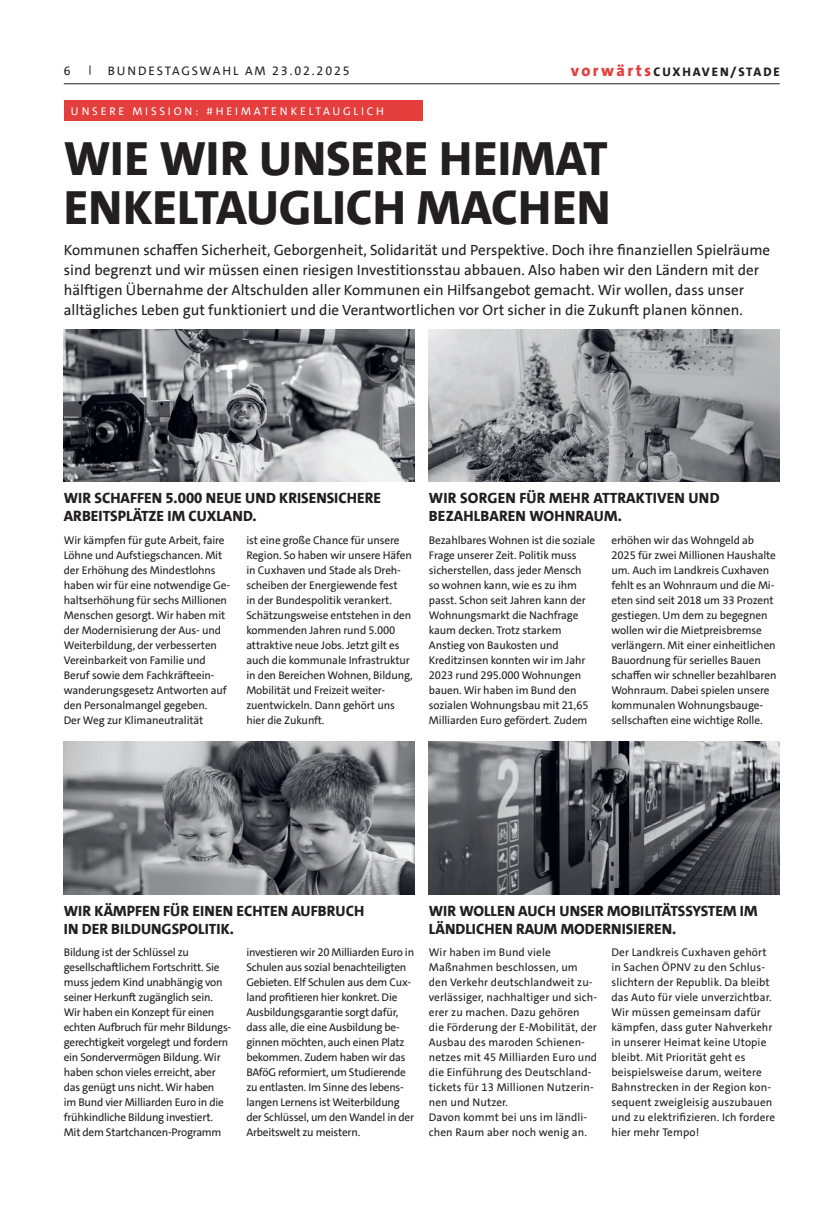
<style>
.page{position:relative;width:833px;height:1205px;background:#fff}
.page>*{position:absolute;margin:0;border:0;box-sizing:border-box;transform-origin:0 0}
.t1{font:800 48.75px/48.8px "SPD The Sans";color:#231f20}
.t2{font:15px/20px "SPD The Sans";color:#231f20}
.t3{font:800 15px/18px "SPD The Sans";color:#231f20}
.t4{font:12.5px "SPD The Sans";letter-spacing:.15em;color:#231f20}
.t5{font:800 12.5px "SPD The Sans";letter-spacing:.15em;color:#231f20}
.t6{font:11.25px/15px "SPD The Sans";letter-spacing:-.01em;color:#231f20}
.t7{font:11.25px/15px "SPD The Sans";letter-spacing:.01em;color:#231f20}
.t8{font:11.25px "SPD The Sans";letter-spacing:.25em;color:#fff}
.s1{font-size:16.25px;color:#e43e3d}
</style>
<div class="page">
<div style="left:64px;top:101px;width:358px;height:20px;background:#e43e3d"></div>
<img style="left:64px;top:329px;width:351px;height:153px">
<img style="left:64px;top:742px;width:351px;height:152px">
<img style="left:429px;top:329px;width:351px;height:153px">
<img style="left:429px;top:742px;width:351px;height:152px">
<hr style="left:64px;top:83px;width:716px;height:1px;background:#231f20">
<p class="t4" style="left:64px;top:62px;width:8px">6</p>
<p class="t4" style="left:108px;top:62px;width:243px">BUNDESTAGSWAHL AM 23.02.2025</p>
<p class="t5" style="left:571px;top:64px;width:210px"><span class="s1">vorwärts</span>CUXHAVEN/STADE</p>
<p class="t8" style="left:71px;top:104px;width:315px">UNSERE MISSION: #HEIMATENKELTAUGLICH</p>
<h1 class="t1" style="left:64px;top:134px;width:548px">WIE WIR UNSERE HEIMAT<br>ENKELTAUGLICH MACHEN</h1>
<p class="t2" style="left:64px;top:240px;width:708px">Kommunen schaffen Sicherheit, Geborgenheit, Solidarität und Perspektive. Doch ihre finanziellen Spielräume sind begrenzt und wir müssen einen riesigen Investitionsstau abbauen. Also haben wir den Ländern mit der hälftigen Übernahme der Altschulden aller Kommunen ein Hilfsangebot gemacht. Wir wollen, dass unser alltägliches Leben gut funktioniert und die Verantwortlichen vor Ort sicher in die Zukunft planen können.</p>
<h2 class="t3" style="left:64px;top:489px;width:319px">WIR SCHAFFEN 5.000 NEUE UND KRISENSICHERE<br>ARBEITSPLÄTZE IM CUXLAND.</h2>
<p class="t6" style="left:64px;top:533px;width:168px">Wir kämpfen für gute Arbeit, faire<br>Löhne und Aufstiegschancen. Mit der Erhöhung des Mindestlohns haben wir für eine notwendige Ge&shy;haltserhöhung für sechs Millionen<br>Menschen gesorgt. Wir haben mit der Modernisierung der Aus- und<br>Weiterbildung, der verbesserten<br>Vereinbarkeit von Familie und<br>Beruf sowie dem Fachkräfteein&shy;wanderungsgesetz Antworten auf den Personalmangel gegeben.<br>Der Weg zur Klimaneutralität</p>
<p class="t6" style="left:246px;top:533px;width:168px">ist eine große Chance für unsere<br>Region. So haben wir unsere Häfen in Cuxhaven und Stade als Dreh&shy;scheiben der Energiewende fest<br>in der Bundespolitik verankert.<br>Schätzungsweise entstehen in den kommenden Jahren rund 5.000 attraktive neue Jobs. Jetzt gilt es auch die kommunale Infrastruktur in den Bereichen Wohnen, Bildung,<br>Mobilität und Freizeit weiter&shy;zuentwickeln. Dann gehört uns hier die Zukunft.</p>
<h2 class="t3" style="left:429px;top:489px;width:292px">WIR SORGEN FÜR MEHR ATTRAKTIVEN UND<br>BEZAHLBAREN WOHNRAUM.</h2>
<p class="t6" style="left:429px;top:533px;width:168px">Bezahlbares Wohnen ist die soziale<br>Frage unserer Zeit. Politik muss sicherstellen, dass jeder Mensch<br>so wohnen kann, wie es zu ihm passt. Schon seit Jahren kann der<br>Wohnungsmarkt die Nachfrage kaum decken. Trotz starkem<br>Anstieg von Baukosten und<br>Kreditzinsen konnten wir im Jahr<br>2023 rund 295.000 Wohnungen bauen. Wir haben im Bund den sozialen Wohnungsbau mit 21,65<br>Milliarden Euro gefördert. Zudem</p>
<p class="t6" style="left:611px;top:533px;width:166px">erhöhen wir das Wohngeld ab<br>2025 für zwei Millionen Haushalte um. Auch im Landkreis Cuxhaven fehlt es an Wohnraum und die Mi&shy;eten sind seit 2018 um 33 Prozent gestiegen. Um dem zu begegnen wollen wir die Mietpreisbremse verlängern. Mit einer einheitlichen<br>Bauordnung für serielles Bauen schaffen wir schneller bezahlbaren<br>Wohnraum. Dabei spielen unsere kommunalen Wohnungsbauge&shy;sellschaften eine wichtige Rolle.</p>
<h2 class="t3" style="left:64px;top:902px;width:302px">WIR KÄMPFEN FÜR EINEN ECHTEN AUFBRUCH<br>IN DER BILDUNGSPOLITIK.</h2>
<p class="t6" style="left:64px;top:945px;width:169px">Bildung ist der Schlüssel zu gesellschaftlichem Fortschritt. Sie muss jedem Kind unabhängig von seiner Herkunft zugänglich sein.<br>Wir haben ein Konzept für einen echten Aufbruch für mehr Bildungs&shy;gerechtigkeit vorgelegt und fordern ein Sondervermögen Bildung. Wir haben schon vieles erreicht, aber das genügt uns nicht. Wir haben<br>im Bund vier Milliarden Euro in die frühkindliche Bildung investiert.<br>Mit dem Startchancen-Programm</p>
<p class="t6" style="left:246px;top:945px;width:169px">investieren wir 20 Milliarden Euro in Schulen aus sozial benachteiligten Gebieten. Elf Schulen aus dem Cux&shy;land profitieren hier konkret. Die Ausbildungsgarantie sorgt dafür, dass alle, die eine Ausbildung be&shy;ginnen möchten, auch einen Platz bekommen. Zudem haben wir das BAföG reformiert, um Studierende zu entlasten. Im Sinne des lebens&shy;langen Lernens ist Weiterbildung der Schlüssel, um den Wandel in der Arbeitswelt zu meistern.</p>
<h2 class="t3" style="left:429px;top:902px;width:330px">WIR WOLLEN AUCH UNSER MOBILITÄTSSYSTEM IM<br>LÄNDLICHEN RAUM MODERNISIEREN.</h2>
<p class="t7" style="left:429px;top:945px;width:170px">Wir haben im Bund viele<br>Maßnahmen beschlossen, um den Verkehr deutschlandweit zu&shy;verlässiger, nachhaltiger und sich&shy;erer zu machen. Dazu gehören die Förderung der E-Mobilität, der<br>Ausbau des maroden Schienen&shy;netzes mit 45 Milliarden Euro und die Einführung des Deutschland&shy;tickets für 13 Millionen Nutzerin&shy;nen und Nutzer.<br>Davon kommt bei uns im ländli&shy;chen Raum aber noch wenig an.</p>
<p class="t7" style="left:611px;top:945px;width:165px">Der Landkreis Cuxhaven gehört in Sachen ÖPNV zu den Schlus&shy;slichtern der Republik. Da bleibt das Auto für viele unverzichtbar.<br>Wir müssen gemeinsam dafür kämpfen, dass guter Nahverkehr in unserer Heimat keine Utopie bleibt. Mit Priorität geht es beispielsweise darum, weitere<br>Bahnstrecken in der Region kon&shy;sequent zweigleisig auszubauen und zu elektrifizieren. Ich fordere hier mehr Tempo!</p>
</div>
